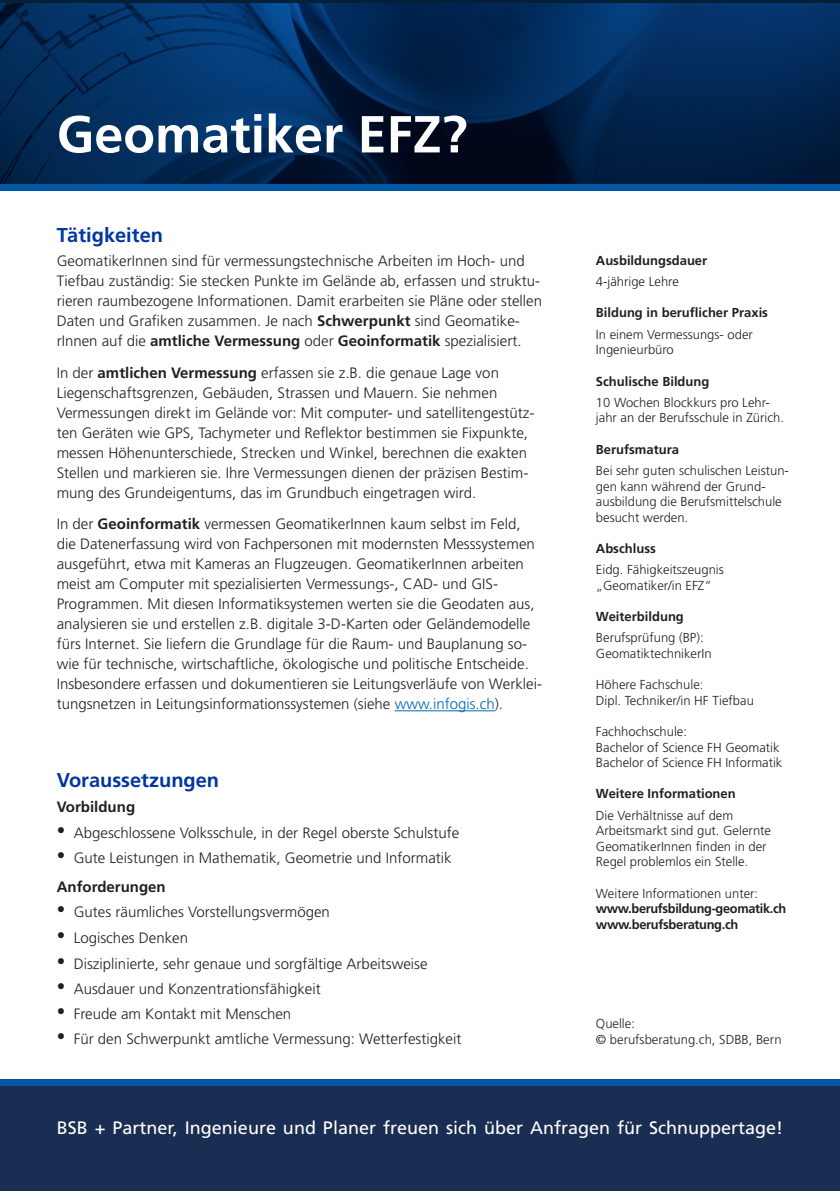
<style>
.page{position:relative;width:840px;height:1191px;background:#fff}
.page>*{position:absolute;margin:0;border:0;box-sizing:border-box;transform-origin:0 0}
.t1{font:700 52px "Frutiger LT Std";color:#fff}
.t2{font:700 20px "Frutiger LT Std";color:#0036a0}
.t3{font:18px "Frutiger LT Std";color:#fff}
.t4{font:300 15px/20px "Frutiger LT Std";color:#231f20}
.t5{font:700 15px "Frutiger LT Std";color:#231f20}
.t6{font:300 13px/15.6px "Frutiger LT Std";color:#231f20}
.t7{font:700 13px "Frutiger LT Std";color:#231f20}
.t8{font:700 13px "Frutiger LT Std";letter-spacing:-.025em;color:#231f20}
.s1{font-weight:700}
.s2{color:#0168b3}
.s3{font-family:"Times New Roman";font-weight:400;font-size:24px}
</style>
<div class="page">
<img style="left:0;top:0;width:839px;height:184px">
<div style="left:0;top:1086px;width:839px;height:105px;background:#1a2e53"></div>
<div style="left:0;top:1079px;width:839px;height:7px;background:#0057a4"></div>
<div style="left:0;top:184px;width:839px;height:7px;background:#0057a4"></div>
<hr style="left:394px;top:710px;width:100px;height:1px;background:#0168b3">
<p class="t1" style="left:57px;top:104px;width:412px">Geomatiker EFZ?</p>
<p class="t2" style="left:57px;top:223px;width:108px">Tätigkeiten</p>
<p class="t4" style="left:57px;top:251px;width:486px">GeomatikerInnen sind für vermessungstechnische Arbeiten im Hoch- und Tiefbau zuständig: Sie stecken Punkte im Gelände ab, erfassen und struktu&shy;rieren raumbezogene Informationen. Damit erarbeiten sie Pläne oder stellen Daten und Grafiken zusammen. Je nach <span class="s1">Schwerpunkt</span> sind Geomatike&shy;rInnen auf die <span class="s1">amtliche Vermessung</span> oder <span class="s1">Geoinformatik</span> spezialisiert.</p>
<p class="t4" style="left:57px;top:363px;width:479px">In der <span class="s1">amtlichen Vermessung</span> erfassen sie z.B. die genaue Lage von Liegenschaftsgrenzen, Gebäuden, Strassen und Mauern. Sie nehmen Vermessungen direkt im Gelände vor: Mit computer- und satellitengestütz&shy;ten Geräten wie GPS, Tachymeter und Reflektor bestimmen sie Fixpunkte, messen Höhenunterschiede, Strecken und Winkel, berechnen die exakten Stellen und markieren sie. Ihre Vermessungen dienen der präzisen Bestim&shy;mung des Grundeigentums, das im Grundbuch eingetragen wird.</p>
<p class="t4" style="left:57px;top:514px;width:486px">In der <span class="s1">Geoinformatik</span> vermessen GeomatikerInnen kaum selbst im Feld, die Datenerfassung wird von Fachpersonen mit modernsten Messsystemen ausgeführt, etwa mit Kameras an Flugzeugen. GeomatikerInnen arbeiten meist am Computer mit spezialisierten Vermessungs-, CAD- und GIS-Programmen. Mit diesen Informatiksystemen werten sie die Geodaten aus, analysieren sie und erstellen z.B. digitale 3-D-Karten oder Geländemodelle fürs Internet. Sie liefern die Grundlage für die Raum- und Bauplanung so&shy;wie für technische, wirtschaftliche, ökologische und politische Entscheide.<br>Insbesondere erfassen und dokumentieren sie Leitungsverläufe von Werklei&shy;tungsnetzen in Leitungsinformationssystemen (siehe <span class="s2">www.infogis.ch</span>).</p>
<p class="t2" style="left:57px;top:768px;width:164px">Voraussetzungen</p>
<p class="t5" style="left:57px;top:798px;width:80px">Vorbildung</p>
<p class="t4" style="left:57px;top:822px;width:404px"><span class="s3">•</span> Abgeschlossene Volksschule, in der Regel oberste Schulstufe</p>
<p class="t4" style="left:57px;top:848px;width:396px"><span class="s3">•</span> Gute Leistungen in Mathematik, Geometrie und Informatik</p>
<p class="t5" style="left:57px;top:877px;width:110px">Anforderungen</p>
<p class="t4" style="left:57px;top:902px;width:274px"><span class="s3">•</span> Gutes räumliches Vorstellungsvermögen</p>
<p class="t4" style="left:57px;top:928px;width:133px"><span class="s3">•</span> Logisches Denken</p>
<p class="t4" style="left:57px;top:953px;width:372px"><span class="s3">•</span> Disziplinierte, sehr genaue und sorgfältige Arbeitsweise</p>
<p class="t4" style="left:57px;top:979px;width:265px"><span class="s3">•</span> Ausdauer und Konzentrationsfähigkeit</p>
<p class="t4" style="left:57px;top:1004px;width:236px"><span class="s3">•</span> Freude am Kontakt mit Menschen</p>
<p class="t4" style="left:57px;top:1028px;width:406px"><span class="s3">•</span> Für den Schwerpunkt amtliche Vermessung: Wetterfestigkeit</p>
<p class="t7" style="left:595px;top:253px;width:113px">Ausbildungsdauer</p>
<p class="t6" style="left:595px;top:274px;width:84px">4-jährige Lehre</p>
<p class="t7" style="left:595px;top:305px;width:173px">Bildung in beruflicher Praxis</p>
<p class="t6" style="left:595px;top:327px;width:158px">In einem Vermessungs- oder</p>
<p class="t6" style="left:595px;top:342px;width:79px">Ingenieurbüro</p>
<p class="t7" style="left:595px;top:373px;width:115px">Schulische Bildung</p>
<p class="t6" style="left:595px;top:395px;width:175px">10 Wochen Blockkurs pro Lehr-</p>
<p class="t6" style="left:595px;top:410px;width:189px">jahr an der Berufsschule in Zürich.</p>
<p class="t7" style="left:595px;top:441px;width:85px">Berufsmatura</p>
<p class="t6" style="left:595px;top:463px;width:194px">Bei sehr guten schulischen Leistun&shy;gen kann während der Grund&shy;ausbildung die Berufsmittelschule besucht werden.</p>
<p class="t7" style="left:595px;top:541px;width:61px">Abschluss</p>
<p class="t6" style="left:595px;top:562px;width:129px">Eidg. Fähigkeitszeugnis „Geomatiker/in EFZ“</p>
<p class="t7" style="left:595px;top:609px;width:89px">Weiterbildung</p>
<p class="t6" style="left:595px;top:630px;width:109px">Berufsprüfung (BP):</p>
<p class="t6" style="left:595px;top:646px;width:117px">GeomatiktechnikerIn</p>
<p class="t6" style="left:595px;top:677px;width:109px">Höhere Fachschule:</p>
<p class="t6" style="left:595px;top:692px;width:159px">Dipl. Techniker/in HF Tiefbau</p>
<p class="t6" style="left:595px;top:724px;width:93px">Fachhochschule:</p>
<p class="t6" style="left:595px;top:739px;width:185px">Bachelor of Science FH Geomatik</p>
<p class="t6" style="left:595px;top:755px;width:188px">Bachelor of Science FH Informatik</p>
<p class="t7" style="left:595px;top:786px;width:141px">Weitere Informationen</p>
<p class="t6" style="left:595px;top:807px;width:177px">Die Verhältnisse auf dem<br>Arbeitsmarkt sind gut. Gelernte<br>GeomatikerInnen finden in der<br>Regel problemlos ein Stelle.</p>
<p class="t6" style="left:595px;top:885px;width:164px">Weitere Informationen unter:</p>
<p class="t8" style="left:595px;top:901px;width:191px">www.berufsbildung-geomatik.ch</p>
<p class="t8" style="left:595px;top:916px;width:144px">www.berufsberatung.ch</p>
<p class="t6" style="left:595px;top:1015px;width:40px">Quelle:</p>
<p class="t6" style="left:595px;top:1031px;width:187px">© berufsberatung.ch, SDBB, Bern</p>
<p class="t3" style="left:57px;top:1117px;width:727px">BSB + Partner, Ingenieure und Planer freuen sich über Anfragen für Schnuppertage!</p>
</div>
